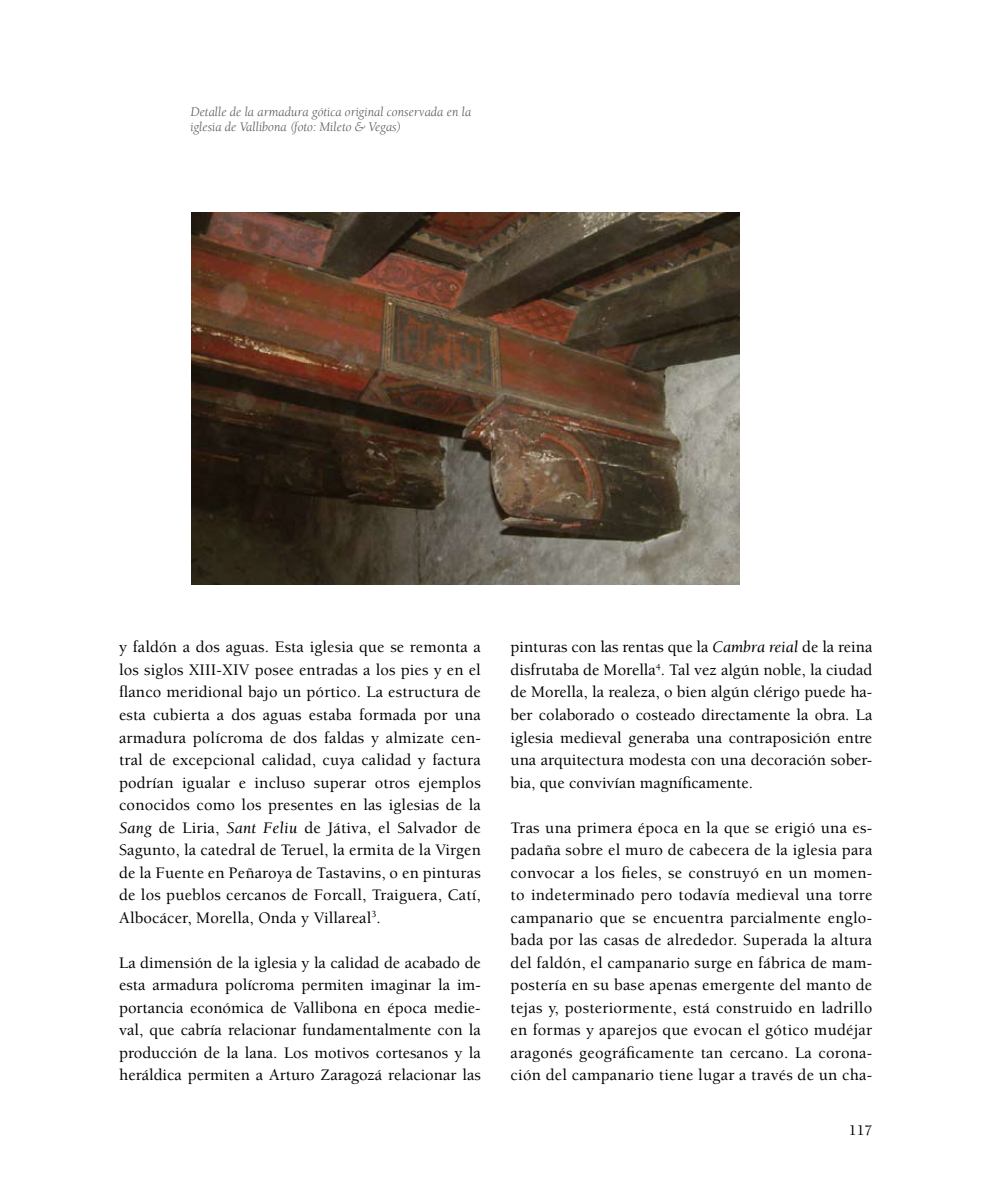
<style>
.page{position:relative;width:1000px;height:1191px;background:#fff}
.page>*{position:absolute;margin:0;border:0;box-sizing:border-box;transform-origin:0 0}
.t1{font:500 16.5px/22.5px "Berkeley";color:#000;text-align:justify}
.t2{font:500 15px "Berkeley";color:#000}
.t3{font:italic 13.5px/14.9px "Berkeley";color:#58585a}
.s1{font-weight:400;font-style:italic}
</style>
<div class="page">
<img style="left:191px;top:213px;width:548px;height:371px">
<p class="t3" style="left:190px;top:105px;width:282px">Detalle de la armadura gótica original conservada en la iglesia de Vallibona (foto: Mileto &amp; Vegas)</p>
<p class="t1" style="left:119px;top:636px;width:363px">y faldón a dos aguas. Esta iglesia que se remonta a los siglos XIII-XIV posee entradas a los pies y en el flanco meridional bajo un pórtico. La estructura de esta cubierta a dos aguas estaba formada por una armadura polícroma de dos faldas y almizate cen&shy;tral de excepcional calidad, cuya calidad y factura podrían igualar e incluso superar otros ejemplos conocidos como los presentes en las iglesias de la <span class="s1">Sang</span> de Liria, <span class="s1">Sant Feliu</span> de Játiva, el Salvador de Sagunto, la catedral de Teruel, la ermita de la Virgen de la Fuente en Peñaroya de Tastavins, o en pinturas de los pueblos cercanos de Forcall, Traiguera, Catí, Albocácer, Morella, Onda y Villareal<sup>3</sup>.</p>
<p class="t1" style="left:119px;top:951px;width:363px">La dimensión de la iglesia y la calidad de acabado de esta armadura polícroma permiten imaginar la im&shy;portancia económica de Vallibona en época medie&shy;val, que cabría relacionar fundamentalmente con la producción de la lana. Los motivos cortesanos y la heráldica permiten a Arturo Zaragozá relacionar las</p>
<p class="t1" style="left:510px;top:636px;width:363px">pinturas con las rentas que la <span class="s1">Cambra reial</span> de la reina disfrutaba de Morella<sup>4</sup>. Tal vez algún noble, la ciudad de Morella, la realeza, o bien algún clérigo puede ha&shy;ber colaborado o costeado directamente la obra. La iglesia medieval generaba una contraposición entre una arquitectura modesta con una decoración sober&shy;bia, que convivían magníficamente.</p>
<p class="t1" style="left:510px;top:816px;width:363px">Tras una primera época en la que se erigió una es&shy;padaña sobre el muro de cabecera de la iglesia para convocar a los fieles, se construyó en un momen&shy;to indeterminado pero todavía medieval una torre campanario que se encuentra parcialmente englo&shy;bada por las casas de alrededor. Superada la altura del faldón, el campanario surge en fábrica de mam&shy;postería en su base apenas emergente del manto de tejas y, posteriormente, está construido en ladrillo en formas y aparejos que evocan el gótico mudéjar aragonés geográficamente tan cercano. La corona&shy;ción del campanario tiene lugar a través de un cha-</p>
<p class="t2" style="left:848px;top:1122px;width:25px">117</p>
</div>
